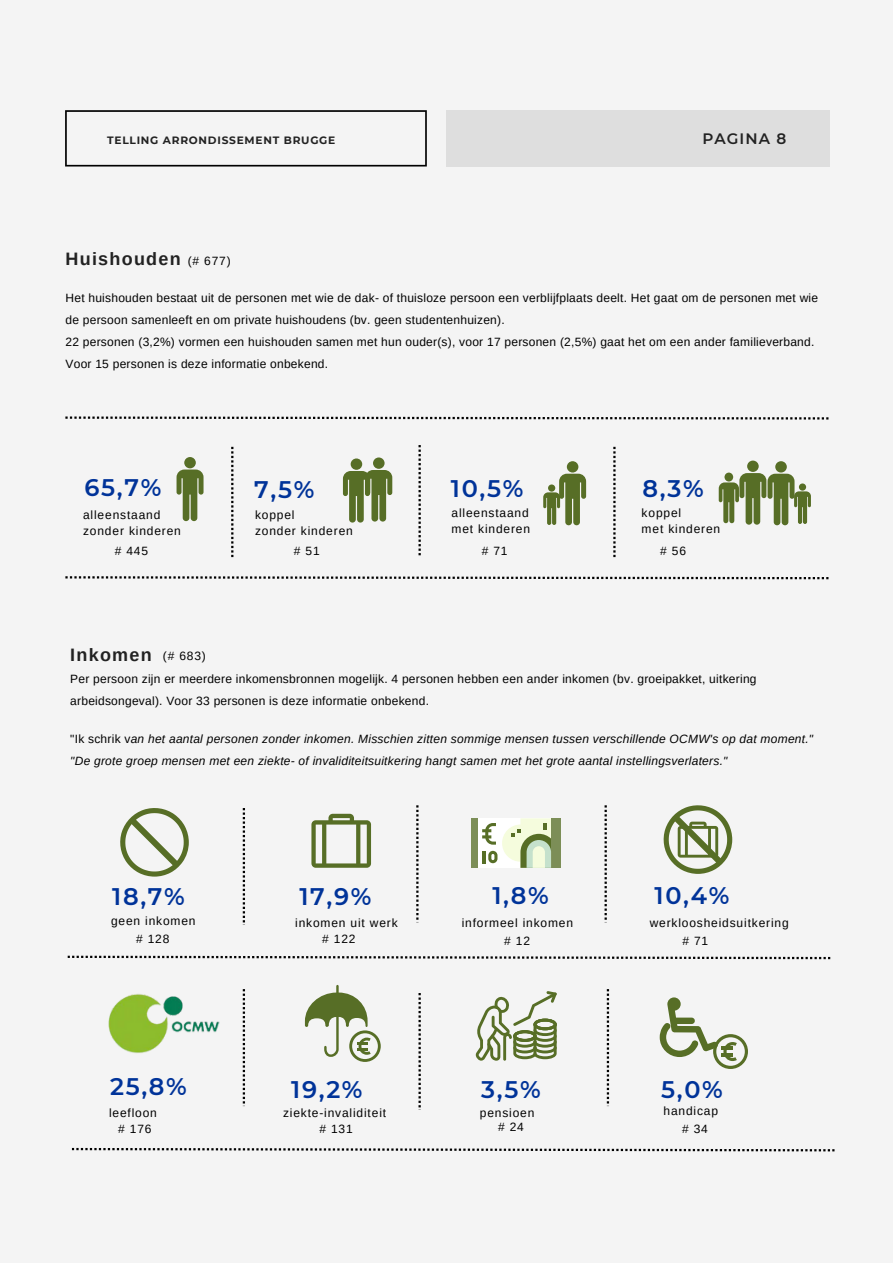
<style>
.page{position:relative;width:893px;height:1264px;background:#fff}
.page>*{position:absolute;margin:0;border:0;box-sizing:border-box;transform-origin:0 0}
.t1{font:600 24px "Montserrat";letter-spacing:.07em;color:#039}
.t2{font:700 18px "Arimo";letter-spacing:.07em;color:#222}
.t3{font:600 15.15px "Montserrat";letter-spacing:.07em;color:#222}
.t4{font:12px/22px "Arimo";letter-spacing:.02em;color:#000}
.t5{font:italic 12px/21.8px "Arimo";letter-spacing:.02em;color:#000}
.t6{font:12px/16px "Arimo";letter-spacing:.07em;color:#000}
.t7{font:700 10.65px "Montserrat";letter-spacing:.07em;color:#222}
.s1{font-style:normal}
</style>
<div class="page">
<div style="left:0;top:0;width:892px;height:1262px;background:#f4f4f4"></div>
<svg style="left:65px;top:110px;width:362px;height:56px"></svg>
<div style="left:446px;top:110px;width:383px;height:56px;background:#dedede"></div>
<img style="left:108px;top:993px;width:112px;height:61px">
<svg style="left:120px;top:808px;width:69px;height:68px"></svg>
<svg style="left:311px;top:813px;width:60px;height:54px"></svg>
<svg style="left:68px;top:955px;width:762px;height:4px"></svg>
<svg style="left:477px;top:818px;width:5px;height:49px"></svg>
<div style="left:471px;top:818px;width:6px;height:49px;background:#7c8e57"></div>
<div style="left:551px;top:818px;width:9px;height:49px;background:#7c8e57"></div>
<svg style="left:482px;top:818px;width:69px;height:49px"></svg>
<svg style="left:305px;top:985px;width:76px;height:76px"></svg>
<svg style="left:476px;top:991px;width:80px;height:69px"></svg>
<svg style="left:659px;top:997px;width:89px;height:71px"></svg>
<div style="left:184px;top:457px;width:12px;height:11px;background:#576e26;border-radius:50%"></div>
<svg style="left:176px;top:469px;width:27px;height:52px"></svg>
<svg style="left:418px;top:445px;width:3px;height:110px"></svg>
<div style="left:350px;top:458px;width:12px;height:12px;background:#576e26;border-radius:50%"></div>
<div style="left:373px;top:457px;width:11px;height:12px;background:#576e26;border-radius:50%"></div>
<svg style="left:343px;top:470px;width:49px;height:52px"></svg>
<div style="left:566px;top:461px;width:12px;height:11px;background:#576e26;border-radius:50%"></div>
<svg style="left:543px;top:473px;width:43px;height:52px"></svg>
<div style="left:775px;top:461px;width:11px;height:11px;background:#576e26;border-radius:50%"></div>
<div style="left:747px;top:460px;width:11px;height:12px;background:#576e26;border-radius:50%"></div>
<svg style="left:718px;top:473px;width:92px;height:52px"></svg>
<svg style="left:663px;top:805px;width:69px;height:68px"></svg>
<svg style="left:231px;top:447px;width:2px;height:110px"></svg>
<svg style="left:613px;top:447px;width:2px;height:110px"></svg>
<svg style="left:606px;top:989px;width:3px;height:117px"></svg>
<svg style="left:418px;top:993px;width:3px;height:117px"></svg>
<svg style="left:243px;top:989px;width:2px;height:117px"></svg>
<svg style="left:416px;top:805px;width:2px;height:118px"></svg>
<svg style="left:604px;top:805px;width:2px;height:118px"></svg>
<svg style="left:243px;top:808px;width:2px;height:117px"></svg>
<svg style="left:65px;top:416px;width:763px;height:3px"></svg>
<svg style="left:65px;top:576px;width:763px;height:3px"></svg>
<svg style="left:72px;top:1147px;width:762px;height:4px"></svg>
<p class="t7" style="left:107px;top:134px;width:230px">TELLING ARRONDISSEMENT BRUGGE</p>
<h2 class="t2" style="left:65px;top:249px;width:117px">Huishouden</h2>
<p class="t4" style="left:188px;top:249px;width:45px">(# 677)</p>
<p class="t3" style="left:702px;top:129px;width:85px">PAGINA 8</p>
<p class="t4" style="left:65px;top:287px;width:754px">Het huishouden bestaat uit de personen met wie de dak- of thuisloze persoon een verblijfplaats deelt. Het gaat om de personen met wie de persoon samenleeft en om private huishoudens (bv. geen studentenhuizen).<br>22 personen (3,2%) vormen een huishouden samen met hun ouder(s), voor 17 personen (2,5%) gaat het om een ander familieverband.<br>Voor 15 personen is deze informatie onbekend.</p>
<h1 class="t1" style="left:85px;top:473px;width:78px">65,7%</h1>
<h1 class="t1" style="left:254px;top:474px;width:62px">7,5%</h1>
<h1 class="t1" style="left:451px;top:473px;width:74px">10,5%</h1>
<h1 class="t1" style="left:642px;top:473px;width:63px">8,3%</h1>
<p class="t6" style="left:83px;top:506px;width:99px">alleenstaand zonder kinderen</p>
<p class="t6" style="left:255px;top:506px;width:99px">koppel<br>zonder kinderen</p>
<p class="t6" style="left:451px;top:505px;width:80px">alleenstaand met kinderen</p>
<p class="t6" style="left:641px;top:505px;width:80px">koppel<br>met kinderen</p>
<p class="t4" style="left:115px;top:539px;width:35px"># 445</p>
<p class="t4" style="left:294px;top:539px;width:27px"># 51</p>
<p class="t4" style="left:481px;top:539px;width:27px"># 71</p>
<p class="t4" style="left:660px;top:539px;width:27px"># 56</p>
<h2 class="t2" style="left:70px;top:644px;width:83px">Inkomen</h2>
<p class="t4" style="left:70px;top:667px;width:687px">Per persoon zijn er meerdere inkomensbronnen mogelijk. 4 personen hebben een ander inkomen (bv. groeipakket, uitkering arbeidsongeval). Voor 33 personen is deze informatie onbekend.</p>
<p class="t5" style="left:70px;top:727px;width:744px"><span class="s1">"Ik schrik v</span>an het aantal personen zonder inkomen. Misschien zitten sommige mensen tussen verschillende OCMW's op dat moment." "De grote groep mensen met een ziekte- of invaliditeitsuitkering hangt samen met het grote aantal instellingsverlaters."</p>
<p class="t4" style="left:163px;top:645px;width:45px">(# 683)</p>
<h1 class="t1" style="left:112px;top:881px;width:74px">18,7%</h1>
<p class="t6" style="left:111px;top:912px;width:86px">geen inkomen</p>
<h1 class="t1" style="left:299px;top:881px;width:73px">17,9%</h1>
<p class="t6" style="left:295px;top:914px;width:104px">inkomen uit werk</p>
<h1 class="t1" style="left:492px;top:880px;width:58px">1,8%</h1>
<p class="t6" style="left:461px;top:915px;width:113px">informeel inkomen</p>
<h1 class="t1" style="left:654px;top:880px;width:76px">10,4%</h1>
<p class="t6" style="left:649px;top:915px;width:140px">werkloosheidsuitkering</p>
<p class="t4" style="left:136px;top:927px;width:35px"># 128</p>
<p class="t4" style="left:322px;top:927px;width:35px"># 122</p>
<p class="t4" style="left:504px;top:929px;width:27px"># 12</p>
<p class="t4" style="left:682px;top:929px;width:27px"># 71</p>
<h1 class="t1" style="left:110px;top:1072px;width:78px">25,8%</h1>
<h1 class="t1" style="left:291px;top:1074px;width:73px">19,2%</h1>
<h1 class="t1" style="left:481px;top:1074px;width:61px">3,5%</h1>
<h1 class="t1" style="left:661px;top:1074px;width:63px">5,0%</h1>
<p class="t6" style="left:109px;top:1104px;width:49px">leefloon</p>
<p class="t6" style="left:283px;top:1104px;width:105px">ziekte-invaliditeit</p>
<p class="t6" style="left:480px;top:1104px;width:56px">pensioen</p>
<p class="t6" style="left:663px;top:1102px;width:56px">handicap</p>
<p class="t4" style="left:118px;top:1117px;width:35px"># 176</p>
<p class="t4" style="left:498px;top:1115px;width:27px"># 24</p>
<p class="t4" style="left:682px;top:1117px;width:27px"># 34</p>
<p class="t4" style="left:319px;top:1117px;width:35px"># 131</p>
</div>
